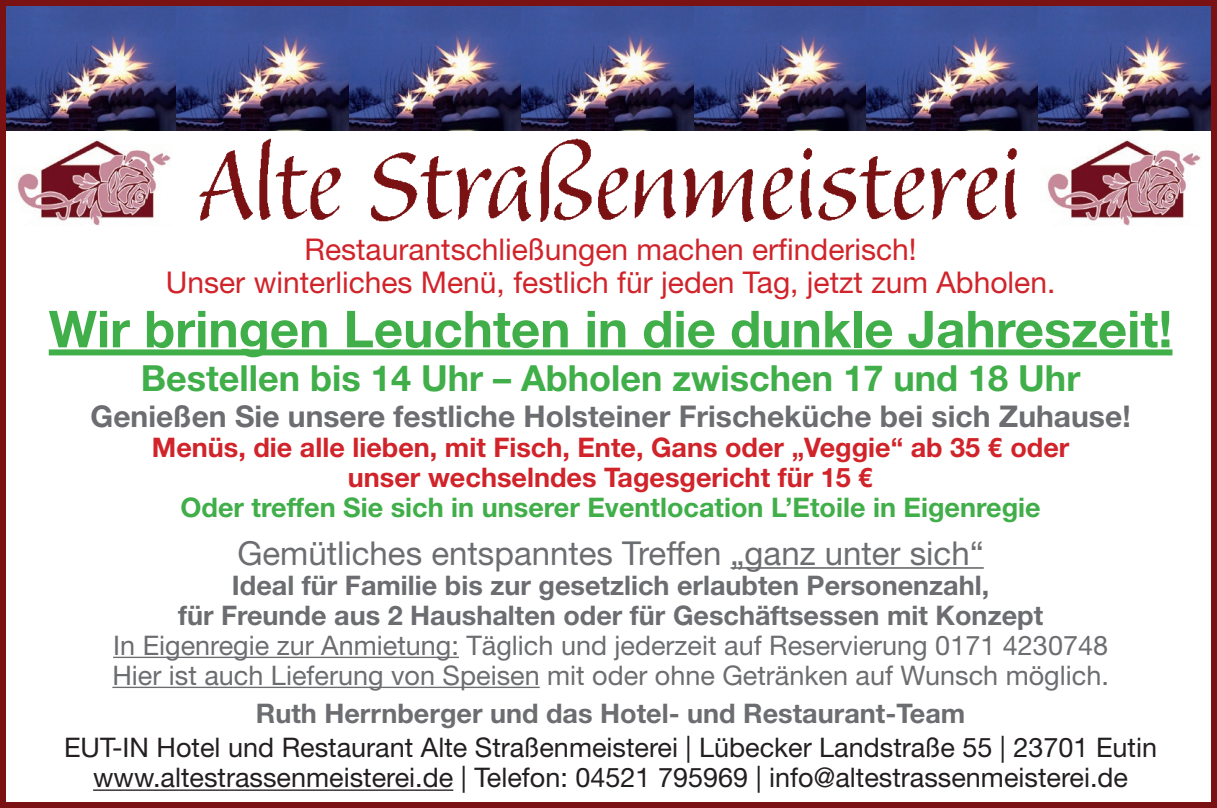
<style>
.page{position:relative;width:1217px;height:808px;background:#fff}
.page>*{position:absolute;margin:0;border:0;box-sizing:border-box;transform-origin:0 0}
.t1{font:700 51px "Helvetica Neue";color:#40ae49}
.t2{font:700 36px "Helvetica Neue";color:#40ae49}
.t3{font:33px "Helvetica Neue";color:#6c6d70}
.t4{font:30px/33px "Helvetica Neue";color:#d1232a;text-align:center}
.t5{font:700 30px "Helvetica Neue";color:#6c6d70}
.t6{font:27px/30px "Helvetica Neue";color:#231f20;text-align:center}
.t7{font:700 27px/30px "Helvetica Neue";color:#6c6d70;text-align:center}
.t8{font:27px/30px "Helvetica Neue";color:#6c6d70}
.t9{font:700 27px/30px "Helvetica Neue";color:#d1232a;text-align:center}
.t10{font:700 27px "Helvetica Neue";color:#40ae49}
</style>
<div class="page">
<img style="left:7px;top:7px;width:514px;height:123px">
<img style="left:521px;top:7px;width:172px;height:118px">
<img style="left:693px;top:7px;width:345px;height:123px">
<img style="left:1038px;top:7px;width:171px;height:123px">
<img style="left:17px;top:139px;width:154px;height:87px">
<div style="left:0;top:0;width:1216px;height:808px;border:6px solid #7a1113"></div>
<img style="left:1047px;top:139px;width:154px;height:87px">
<img style="left:183px;top:125px;width:850px;height:97px">
<div style="left:49px;top:349px;width:1123px;height:6px;background:#40ae49"></div>
<hr style="left:730px;top:567px;width:253px;height:2px;background:#6c6d70">
<hr style="left:113px;top:657px;width:346px;height:1px;background:#6c6d70">
<hr style="left:112px;top:687px;width:427px;height:1px;background:#6c6d70">
<hr style="left:93px;top:789px;width:360px;height:2px;background:#231f20">
<p class="t4" style="left:166px;top:233px;width:890px">Restaurantschließungen machen erfinderisch!<br>Unser winterliches Menü, festlich für jeden Tag, jetzt zum Abholen.</p>
<h1 class="t1" style="left:49px;top:298px;width:1124px">Wir bringen Leuchten in die dunkle Jahreszeit!</h1>
<h2 class="t2" style="left:141px;top:355px;width:940px">Bestellen bis 14 Uhr – Abholen zwischen 17 und 18 Uhr</h2>
<p class="t5" style="left:91px;top:397px;width:1041px">Genießen Sie unsere festliche Holsteiner Frischeküche bei sich Zuhause!</p>
<p class="t9" style="left:152px;top:431px;width:918px">Menüs, die alle lieben, mit Fisch, Ente, Gans oder „Veggie“ ab 35 € oder unser wechselndes Tagesgericht für 15 €</p>
<p class="t10" style="left:180px;top:490px;width:861px">Oder treffen Sie sich in unserer Eventlocation L’Etoile in Eigenregie</p>
<p class="t3" style="left:237px;top:533px;width:747px">Gemütliches entspanntes Treffen „ganz unter sich“</p>
<p class="t7" style="left:178px;top:569px;width:866px">Ideal für Familie bis zur gesetzlich erlaubten Personenzahl,<br>für Freunde aus 2 Haushalten oder für Geschäftsessen mit Konzept</p>
<p class="t8" style="left:112px;top:630px;width:997px">In Eigenregie zur Anmietung: Täglich und jederzeit auf Reservierung 0171 4230748<br>Hier ist auch Lieferung von Speisen mit oder ohne Getränken auf Wunsch möglich.</p>
<p class="t7" style="left:256px;top:698px;width:711px">Ruth Herrnberger und das Hotel- und Restaurant-Team</p>
<p class="t6" style="left:64px;top:732px;width:1094px">EUT-IN Hotel und Restaurant Alte Straßenmeisterei | Lübecker Landstraße 55 | 23701 Eutin www.altestrassenmeisterei.de | Telefon: 04521 795969 | info@altestrassenmeisterei.de</p>
</div>
